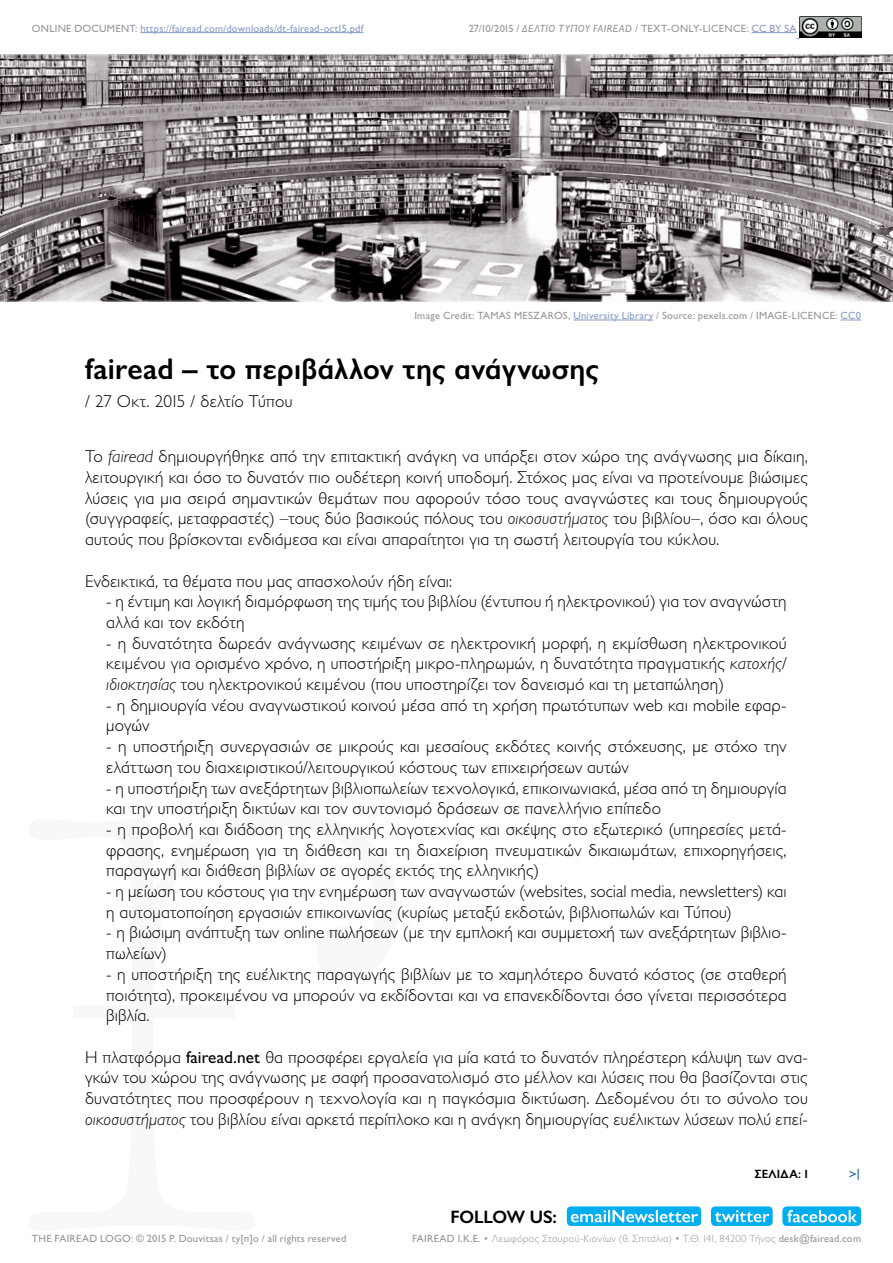
<style>
.page{position:relative;width:893px;height:1263px;background:#fff}
.page>*{position:absolute;margin:0;border:0;box-sizing:border-box;transform-origin:0 0}
.t1{font:600 30px "Gill Sans Hel";letter-spacing:.01em;color:#000}
.t2{font:600 18px "Gill Sans Hel";letter-spacing:-.005em;color:#000}
.t3{font:300 17.25px/20.7px "Gill Sans Hel";letter-spacing:.01em;color:#000}
.t4{font:600 12px "Gill Sans Hel";letter-spacing:.02em;color:#000}
.t5{font:600 12px "Gill Sans Hel";color:#215e9e}
.t6{font:10.5px "Gill Sans Hel";letter-spacing:.025em;color:#939598}
.t7{font:300 10.5px "Gill Sans Hel";letter-spacing:.03em;color:#939598}
.t8{font:10.5px "Gill Sans Hel";letter-spacing:.02em;color:#879bc6}
.s1{color:#939598}
.s2{font-style:italic}
.s3{color:#879bc6}
.s4{font-weight:400}
</style>
<div class="page">
<div style="left:73px;top:1005px;width:162px;height:13px;background:#f8f8f8"></div>
<hr style="left:140px;top:32px;width:223px;height:1px;background:#879bc6">
<hr style="left:752px;top:32px;width:45px;height:1px;background:#879bc6">
<img style="left:799px;top:16px;width:62px;height:22px">
<div style="left:711px;top:1206px;width:62px;height:20px;background:#00aeef;border-radius:4px"></div>
<svg style="left:715px;top:1210px;width:54px;height:12px"></svg>
<div style="left:567px;top:1206px;width:134px;height:20px;background:#00aeef;border-radius:4px"></div>
<svg style="left:571px;top:1210px;width:127px;height:12px"></svg>
<div style="left:782px;top:1206px;width:79px;height:20px;background:#00aeef;border-radius:4px"></div>
<svg style="left:787px;top:1210px;width:70px;height:12px"></svg>
<img style="left:0;top:54px;width:893px;height:248px">
<hr style="left:573px;top:320px;width:80px;height:1px;background:#879bc6">
<svg style="left:841px;top:320px;width:20px;height:1px"></svg>
<p class="t8" style="left:32px;top:22px;width:333px"><span class="s1">ONLINE DOCUMENT:</span> https://fairead.com/downloads/dt-fairead-oct15.pdf</p>
<p class="t6" style="left:469px;top:22px;width:329px">27/10/2015 / <span class="s2">ΔΕΛΤΙΟ ΤΥΠΟΥ FAIREAD</span> / TEXT-ONLY-LICENCE: <span class="s3">CC BY SA</span></p>
<p class="t6" style="left:414px;top:310px;width:448px">Image Credit: TAMAS MESZAROS, <span class="s3">University Library</span> / Source: pexels.com / IMAGE-LICENCE: <span class="s3">CC0</span></p>
<h1 class="t1" style="left:85px;top:352px;width:516px">fairead – το περιβάλλον της ανάγνωσης</h1>
<p class="t3" style="left:85px;top:391px;width:209px">/ 27 Οκτ. 2015 / δελτίο Τύπου</p>
<p class="t3" style="left:85px;top:446px;width:724px;text-align:justify">Το <span class="s2">fairead</span> δημιουργήθηκε από την επιτακτική ανάγκη να υπάρξει στον χώρο της ανάγνωσης μια δίκαιη, λειτουργική και όσο το δυνατόν πιο ουδέτερη κοινή υποδομή. Στόχος μας είναι να προτείνουμε βιώσιμες λύσεις για μια σειρά σημαντικών θεμάτων που αφορούν τόσο τους αναγνώστες και τους δημιουργούς (συγγραφείς, μεταφραστές) –τους δύο βασικούς πόλους του <span class="s2">οικοσυστήματος</span> του βιβλίου–, όσο και όλους αυτούς που βρίσκονται ενδιάμεσα και είναι απαραίτητοι για τη σωστή λειτουργία του κύκλου.</p>
<p class="t3" style="left:85px;top:570px;width:369px">Ενδεικτικά, τα θέματα που μας απασχολούν ήδη είναι:</p>
<p class="t3" style="left:106px;top:591px;width:682px">- η έντιμη και λογική διαμόρφωση της τιμής του βιβλίου (έντυπου ή ηλεκτρονικού) για τον αναγνώστη αλλά και τον εκδότη</p>
<p class="t3" style="left:106px;top:632px;width:682px;text-align:justify">- η δυνατότητα δωρεάν ανάγνωσης κειμένων σε ηλεκτρονική μορφή, η εκμίσθωση ηλεκτρονικού κειμένου για ορισμένο χρόνο, η υποστήριξη μικρο-πληρωμών, η δυνατότητα πραγματικής <span class="s2">κατοχής/ ιδιοκτησίας</span> του ηλεκτρονικού κειμένου (που υποστηρίζει τον δανεισμό και τη μεταπώληση)</p>
<p class="t3" style="left:106px;top:695px;width:682px">- η δημιουργία νέου αναγνωστικού κοινού μέσα από τη χρήση πρωτότυπων web και mobile εφαρ&shy;μογών</p>
<p class="t3" style="left:106px;top:736px;width:682px">- η υποστήριξη συνεργασιών σε μικρούς και μεσαίους εκδότες κοινής στόχευσης, με στόχο την ελάττωση του διαχειριστικού/λειτουργικού κόστους των επιχειρήσεων αυτών</p>
<p class="t3" style="left:106px;top:777px;width:682px">- η υποστήριξη των ανεξάρτητων βιβλιοπωλείων τεχνολογικά, επικοινωνιακά, μέσα από τη δημιουργία και την υποστήριξη δικτύων και τον συντονισμό δράσεων σε πανελλήνιο επίπεδο</p>
<p class="t3" style="left:106px;top:819px;width:682px;text-align:justify">- η προβολή και διάδοση της ελληνικής λογοτεχνίας και σκέψης στο εξωτερικό (υπηρεσίες μετά&shy;φρασης, ενημέρωση για τη διάθεση και τη διαχείριση πνευματικών δικαιωμάτων, επιχορηγήσεις, παραγωγή και διάθεση βιβλίων σε αγορές εκτός της ελληνικής)</p>
<p class="t3" style="left:106px;top:881px;width:682px">- η μείωση του κόστους για την ενημέρωση των αναγνωστών (websites, social media, newsletters) και η αυτοματοποίηση εργασιών επικοινωνίας (κυρίως μεταξύ εκδοτών, βιβλιοπωλών και Τύπου)</p>
<p class="t3" style="left:106px;top:922px;width:682px">- η βιώσιμη ανάπτυξη των online πωλήσεων (με την εμπλοκή και συμμετοχή των ανεξάρτητων βιβλιο&shy;πωλείων)</p>
<p class="t3" style="left:106px;top:964px;width:682px;text-align:justify">- η υποστήριξη της ευέλικτης παραγωγής βιβλίων με το χαμηλότερο δυνατό κόστος (σε σταθερή ποιότητα), προκειμένου να μπορούν να εκδίδονται και να επανεκδίδονται όσο γίνεται περισσότερα βιβλία.</p>
<p class="t3" style="left:85px;top:1046px;width:724px;text-align:justify">Η πλατφόρμα <span class="s4">fairead.net</span> θα προσφέρει εργαλεία για μία κατά το δυνατόν πληρέστερη κάλυψη των ανα&shy;γκών του χώρου της ανάγνωσης με σαφή προσανατολισμό στο μέλλον και λύσεις που θα βασίζονται στις δυνατότητες που προσφέρουν η τεχνολογία και η παγκόσμια δικτύωση. Δεδομένου ότι το σύνολο του <span class="s2">οικοσυστήματος</span> του βιβλίου είναι αρκετά περίπλοκο και η ανάγκη δημιουργίας ευέλικτων λύσεων πολύ επεί-</p>
<p class="t2" style="left:450px;top:1206px;width:108px">FOLLOW US:</p>
<p class="t4" style="left:754px;top:1167px;width:55px">ΣΕΛΙΔΑ: 1</p>
<p class="t5" style="left:848px;top:1167px;width:14px">&gt;|</p>
<p class="t6" style="left:32px;top:1233px;width:316px">THE FAIREAD LOGO: © 2015 P. Douvitsas / ty[π]o / all rights reserved</p>
<p class="t7" style="left:412px;top:1233px;width:450px"><span class="s4">FAIREAD Ι.Κ.Ε.</span> • Λεωφόρος Σταυρού-Κιονίων (θ. Σπιτάλια) • Τ.Θ. 141, 84200 Τήνος <span class="s4">desk@fairead.com</span></p>
</div>
